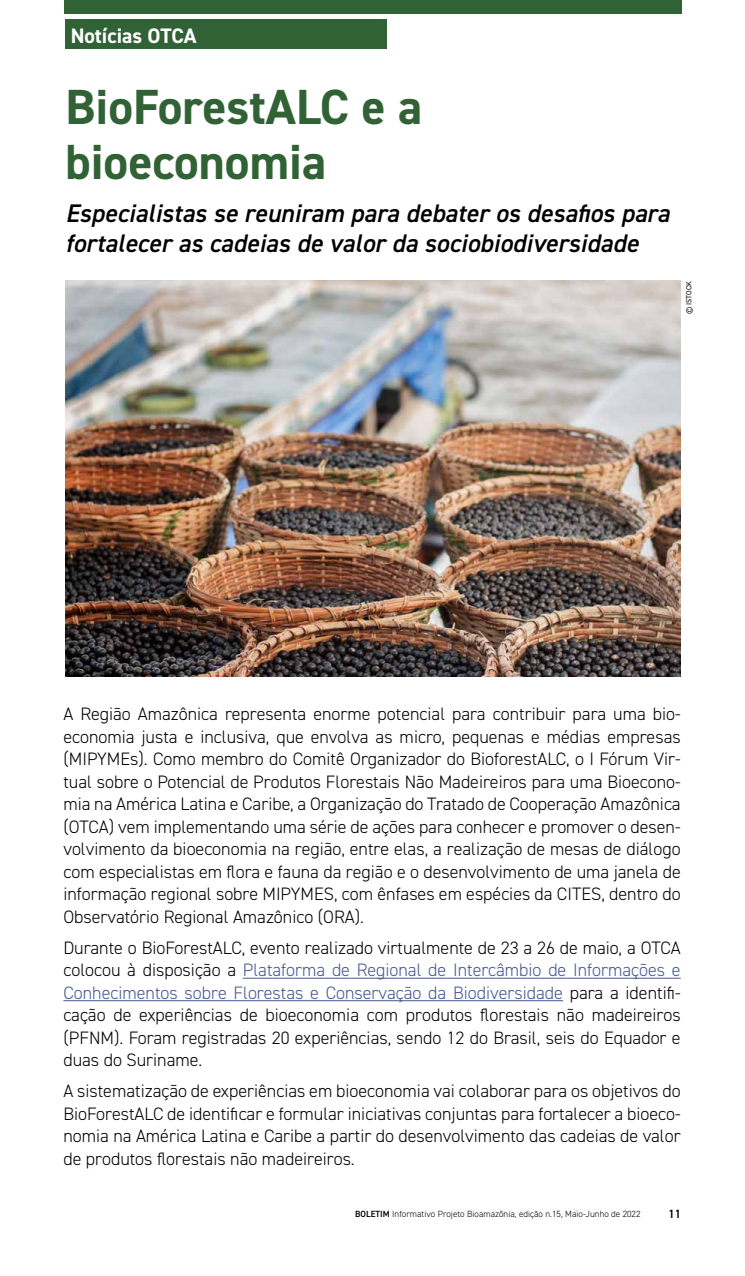
<style>
.page{position:relative;width:745px;height:1276px;background:#fff}
.page>*{position:absolute;margin:0;border:0;box-sizing:border-box;transform-origin:0 0}
.t1{font:700 49.5px/55.5px "DIN2014";color:#316235}
.t2{font:italic 600 25.5px/30px "DIN2014";letter-spacing:.005em;color:#000}
.t3{font:700 21px "DIN2014";color:#fff}
.t4{font:300 18px/22.5px "DIN2014";color:#000;text-align:justify}
.t5{font:600 12px "DIN2014";color:#000}
.t6{font:300 9px "DIN2014";letter-spacing:.005em;color:#000}
.t7{font:7.5px "DIN2014";letter-spacing:.01em;color:#000}
.s1{color:#465792}
.s2{font-weight:600}
</style>
<div class="page">
<hr style="left:243px;top:977px;width:437px;height:1px;background:#465792">
<hr style="left:63px;top:1000px;width:499px;height:1px;background:#465792">
<img style="left:65px;top:281px;width:615px;height:395px">
<div style="left:65px;top:20px;width:321px;height:29px;background:#316235"></div>
<div style="left:64px;top:0;width:616px;height:14px;background:#316235"></div>
<p class="t3" style="left:71px;top:21px;width:127px">Notícias OTCA</p>
<h1 class="t1" style="left:65px;top:78px;width:358px">BioForestALC e a bioeconomia</h1>
<h2 class="t2" style="left:65px;top:197px;width:605px">Especialistas se reuniram para debater os desafios para fortalecer as cadeias de valor da sociobiodiversidade</h2>
<p class="t7" style="left:683px;top:314px;width:35px;rotate:-90deg">© ISTOCK</p>
<p class="t4" style="left:63px;top:703px;width:618px">A Região Amazônica representa enorme potencial para contribuir para uma bio&shy;economia justa e inclusiva, que envolva as micro, pequenas e médias empresas (MIPYMEs). Como membro do Comitê Organizador do BioforestALC, o I Fórum Vir&shy;tual sobre o Potencial de Produtos Florestais Não Madeireiros para uma Bioecono&shy;mia na América Latina e Caribe, a Organização do Tratado de Cooperação Amazônica (OTCA) vem implementando uma série de ações para conhecer e promover o desen&shy;volvimento da bioeconomia na região, entre elas, a realização de mesas de diálogo com especialistas em flora e fauna da região e o desenvolvimento de uma janela de informação regional sobre MIPYMES, com ênfases em espécies da CITES, dentro do Observatório Regional Amazônico (ORA).</p>
<p class="t4" style="left:63px;top:936px;width:618px">Durante o BioForestALC, evento realizado virtualmente de 23 a 26 de maio, a OTCA colocou à disposição a <span class="s1">Plataforma de Regional de Intercâmbio de Informações e Conhecimentos sobre Florestas e Conservação da Biodiversidade</span> para a identifi&shy;cação de experiências de bioeconomia com produtos florestais não madeireiros (PFNM). Foram registradas 20 experiências, sendo 12 do Brasil, seis do Equador e duas do Suriname.</p>
<p class="t4" style="left:63px;top:1080px;width:618px">A sistematização de experiências em bioeconomia vai colaborar para os objetivos do BioForestALC de identificar e formular iniciativas conjuntas para fortalecer a bioeco&shy;nomia na América Latina e Caribe a partir do desenvolvimento das cadeias de valor de produtos florestais não madeireiros.</p>
<p class="t6" style="left:355px;top:1208px;width:287px"><span class="s2">BOLETIM</span> Informativo Projeto Bioamazônia, edição n.15, Maio-Junho de 2022</p>
<p class="t5" style="left:668px;top:1205px;width:14px">11</p>
</div>
